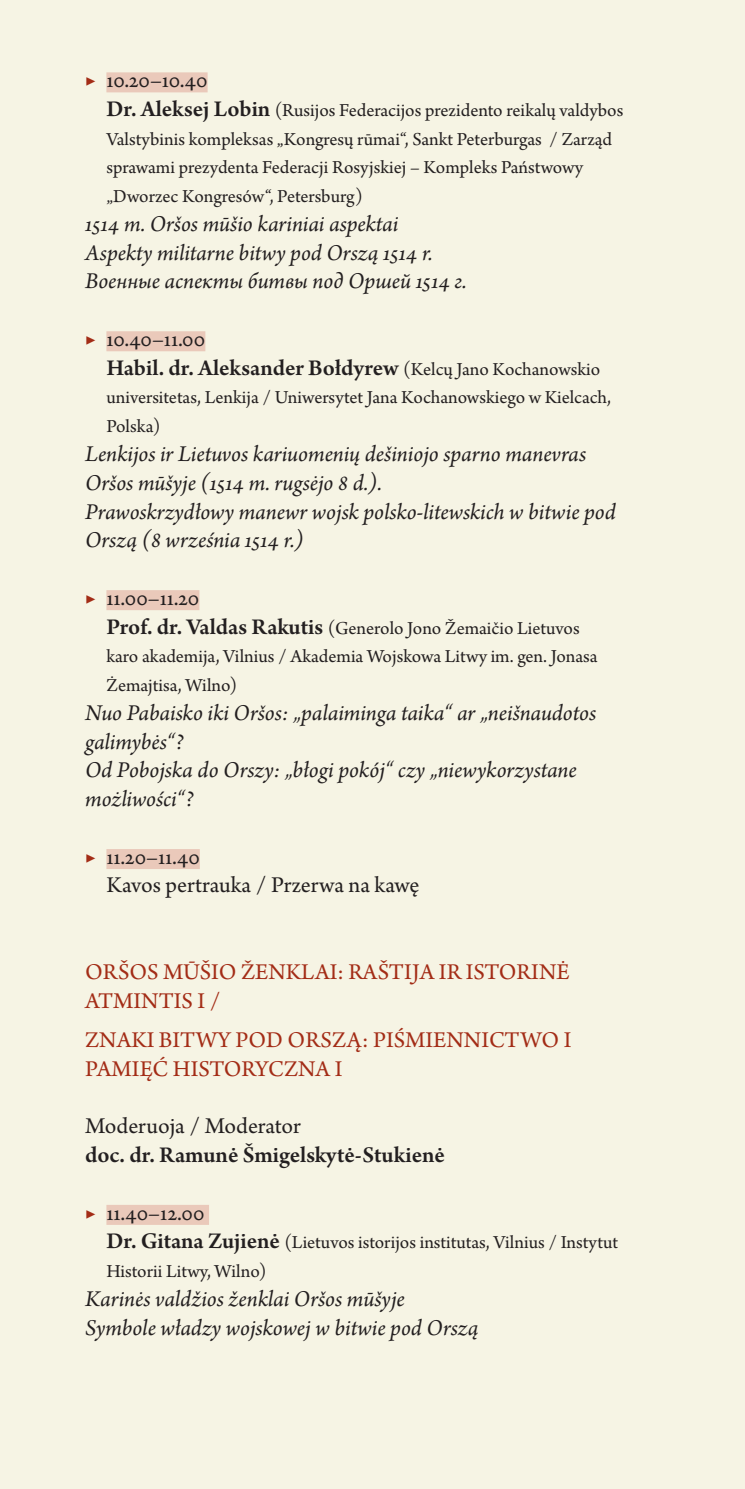
<style>
.page{position:relative;width:745px;height:1489px;background:#fff}
.page>*{position:absolute;margin:0;border:0;box-sizing:border-box;transform-origin:0 0}
.Tekstas_be{font:italic 23.75px/28.8px "Arno Pro";letter-spacing:-.005em;color:#231f20}
.SKyriams_konferencij{font:23.75px/28.8px "Arno Pro";color:#a32c16}
.tekstas_trikampiukui{font:23.75px "Arno Pro";letter-spacing:-.01em;color:#231f20}
.Tekstas_be-2{font:600 23.75px/28.8px "Arno Pro";letter-spacing:-.005em;color:#231f20}
.Tekstas{font:600 23.75px "Arno Pro";color:#231f20}
.Tekstas-2{font:23.75px "Arno Pro";letter-spacing:.005em;color:#231f20}
.Tekstas-3{font:19.25px/28.8px "Arno Pro";letter-spacing:-.005em;color:#231f20}
.s1{font-weight:600;color:#a32c16}
.s2{font-weight:600;font-size:23.75px}
.s3{font-weight:400;font-size:19.25px}
.s4{font-weight:400}
</style>
<div class="page">
<div style="left:0;top:0;width:744px;height:1488px;background:#f6f4e4"></div>
<div style="left:106px;top:72px;width:101px;height:20px;background:#eac9ba"></div>
<div style="left:106px;top:331px;width:99px;height:20px;background:#eac9ba"></div>
<div style="left:106px;top:590px;width:93px;height:20px;background:#eac9ba"></div>
<div style="left:106px;top:849px;width:94px;height:20px;background:#eac9ba"></div>
<div style="left:106px;top:1204px;width:103px;height:20px;background:#eac9ba"></div>
<p class="tekstas_trikampiukui" style="left:85px;top:66px;width:124px"><span class="s1">▶</span> 10.20–10.40</p>
<p class="Tekstas-3" style="left:106px;top:97px;width:518px"><span class="s2">Dr. Aleksej Lobin</span> (Rusijos Federacijos prezidento reikalų valdybos Valstybinis kompleksas „Kongresų rūmai“, Sankt Peterburgas / Zarząd sprawami prezydenta Federacji Rosyjskiej – Kompleks Państwowy „Dworzec Kongresów“, Petersburg)</p>
<p class="Tekstas_be" style="left:85px;top:211px;width:314px">1514 m. Oršos mūšio kariniai aspektai</p>
<p class="Tekstas_be" style="left:85px;top:239px;width:349px">Aspekty militarne bitwy pod Orszą 1514 r.</p>
<p class="Tekstas_be" style="left:85px;top:268px;width:383px">Военные аспекты битвы под Оршей 1514 г.</p>
<p class="tekstas_trikampiukui" style="left:85px;top:325px;width:122px"><span class="s1">▶</span> 10.40–11.00</p>
<p class="Tekstas" style="left:106px;top:354px;width:495px">Habil. dr. Aleksander Bołdyrew <span class="s3">(Kelcų Jano Kochanowskio</span></p>
<p class="Tekstas-3" style="left:106px;top:384px;width:505px">universitetas, Lenkija / Uniwersytet Jana Kochanowskiego w Kielcach,<br>Polska)</p>
<p class="Tekstas_be" style="left:85px;top:441px;width:502px">Lenkijos ir Lietuvos kariuomenių dešiniojo sparno manevras<br>Oršos mūšyje (1514 m. rugsėjo 8 d.).</p>
<p class="Tekstas_be" style="left:85px;top:498px;width:532px">Prawoskrzydłowy manewr wojsk polsko-litewskich w bitwie pod<br>Orszą (8 września 1514 r.)</p>
<p class="tekstas_trikampiukui" style="left:85px;top:584px;width:116px"><span class="s1">▶</span> 11.00–11.20</p>
<p class="Tekstas-3" style="left:106px;top:614px;width:492px"><span class="s2">Prof. dr. Valdas Rakutis</span> (Generolo Jono Žemaičio Lietuvos karo akademija, Vilnius / Akademia Wojskowa Litwy im. gen. Jonasa<br>Żemajtisa, Wilno)</p>
<p class="Tekstas_be" style="left:85px;top:699px;width:512px">Nuo Pabaisko iki Oršos: „palaiminga taika“ ar „neišnaudotos galimybės“?</p>
<p class="Tekstas_be" style="left:85px;top:757px;width:493px">Od Pobojska do Orszy: „błogi pokój“ czy „niewykorzystane możliwości“?</p>
<p class="tekstas_trikampiukui" style="left:85px;top:843px;width:116px"><span class="s1">▶</span> 11.20–11.40</p>
<p class="Tekstas-2" style="left:106px;top:871px;width:314px">Kavos pertrauka / Przerwa na kawę</p>
<p class="SKyriams_konferencij" style="left:85px;top:958px;width:486px">ORŠOS MŪŠIO ŽENKLAI: RAŠTIJA IR ISTORINĖ<br>ATMINTIS I /</p>
<p class="SKyriams_konferencij" style="left:85px;top:1026px;width:487px">ZNAKI BITWY POD ORSZĄ: PIŚMIENNICTWO I<br>PAMIĘĆ HISTORYCZNA I</p>
<p class="Tekstas_be-2" style="left:85px;top:1112px;width:361px"><span class="s4">Moderuoja / Moderator<br></span>doc. dr. Ramunė Šmigelskytė-Stukienė</p>
<p class="tekstas_trikampiukui" style="left:85px;top:1198px;width:121px"><span class="s1">▶</span> 11.40–12.00</p>
<p class="Tekstas-3" style="left:106px;top:1228px;width:513px"><span class="s2">Dr. Gitana Zujienė</span> (Lietuvos istorijos institutas, Vilnius / Instytut<br>Historii Litwy, Wilno)</p>
<p class="Tekstas_be" style="left:85px;top:1285px;width:321px">Karinės valdžios ženklai Oršos mūšyje</p>
<p class="Tekstas_be" style="left:85px;top:1314px;width:394px">Symbole władzy wojskowej w bitwie pod Orszą</p>
</div>
